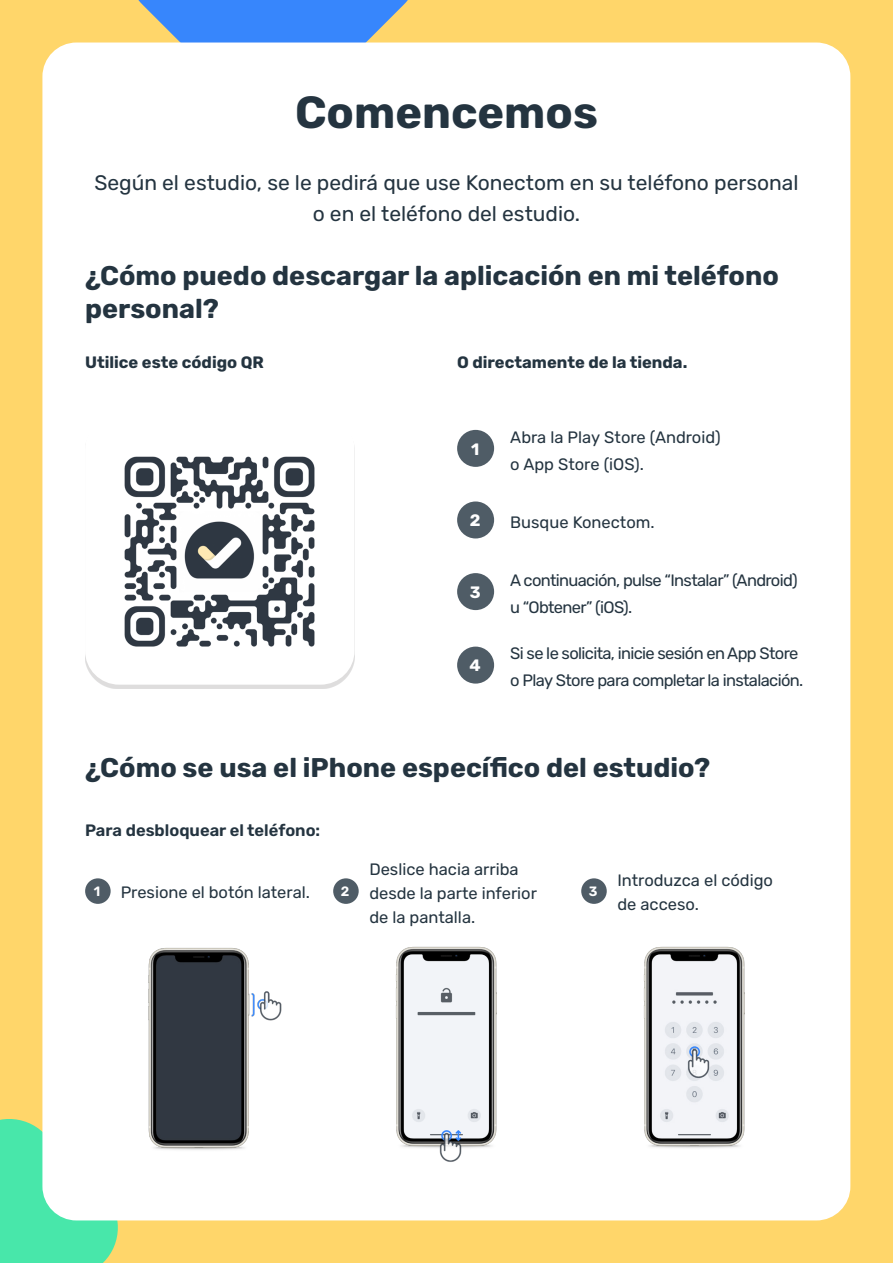
<style>
.page{position:relative;width:893px;height:1263px;background:#ffd66a}
.page>*{position:absolute;margin:0;border:0;box-sizing:border-box;transform-origin:0 0}
.t1{font:700 45px "Rubik";color:#243440}
.t2{font:700 27px/32.4px "Rubik";color:#243440}
.t3{font:21px/31.5px "Rubik";color:#243440;text-align:center}
.t4{font:16.5px/24px "Rubik";letter-spacing:-.005em;color:#243440}
.t5{font:16.5px/27px "Rubik";letter-spacing:-.04em;color:#243440}
.t6{font:700 16.5px "Rubik";color:#243440}
.t7{font:600 16.5px "Rubik";color:#243440}
.t8{font:700 16.5px "Rubik";color:#fff}
.t9{font:600 13.5px "Rubik";color:#fff}
.s1{font-weight:600;font-size:13.5px;color:#fff}
</style>
<div class="page">
<div style="left:0;top:1119px;width:123px;height:144px;background:#48e7aa"></div>
<svg style="left:110px;top:0;width:326px;height:43px"></svg>
<div style="left:42px;top:43px;width:808px;height:1177px;background:#fff;border-radius:34px"></div>
<img style="left:148px;top:947px;width:134px;height:203px">
<img style="left:396px;top:946px;width:101px;height:216px">
<img style="left:644px;top:946px;width:101px;height:202px">
<div style="left:457px;top:430px;width:37px;height:37px;background:#4f5c66;border-radius:50%"></div>
<svg style="left:85px;top:878px;width:26px;height:26px"></svg>
<svg style="left:333px;top:878px;width:26px;height:26px"></svg>
<svg style="left:581px;top:878px;width:26px;height:26px"></svg>
<div style="left:457px;top:501px;width:37px;height:37px;background:#4f5c66;border-radius:50%"></div>
<div style="left:457px;top:573px;width:37px;height:37px;background:#4f5c66;border-radius:50%"></div>
<div style="left:457px;top:647px;width:37px;height:37px;background:#4f5c66;border-radius:50%"></div>
<div style="left:85px;top:419px;width:270px;height:270px;background:#231f20;opacity:.15"></div>
<div style="left:85px;top:415px;width:270px;height:270px;background:#fff;border-radius:34px"></div>
<img style="left:124px;top:456px;width:191px;height:191px">
<p class="t1" style="left:295px;top:86px;width:304px">Comencemos</p>
<p class="t3" style="left:94px;top:167px;width:706px">Según el estudio, se le pedirá que use Konectom en su teléfono personal o en el teléfono del estudio.</p>
<p class="t2" style="left:85px;top:261px;width:695px">¿Cómo puedo descargar la aplicación en mi teléfono personal?</p>
<p class="t6" style="left:85px;top:353px;width:180px">Utilice este código QR</p>
<p class="t6" style="left:457px;top:353px;width:232px">O directamente de la tienda.</p>
<p class="t8" style="left:471px;top:439px;width:10px">1</p>
<p class="t8" style="left:470px;top:511px;width:12px">2</p>
<p class="t8" style="left:470px;top:582px;width:12px">3</p>
<p class="t8" style="left:469px;top:656px;width:13px">4</p>
<p class="t4" style="left:510px;top:424px;width:212px;line-height:27px">Abra la Play Store (Android) o App Store (iOS).</p>
<p class="t4" style="left:510px;top:510px;width:146px">Busque Konectom.</p>
<p class="t5" style="left:510px;top:567px;width:289px">A continuación, pulse “Instalar” (Android) u “Obtener” (iOS).</p>
<p class="t5" style="left:510px;top:640px;width:295px">Si se le solicita, inicie sesión en App Store o Play Store para completar la instalación.</p>
<p class="t2" style="left:85px;top:753px;width:627px">¿Cómo se usa el iPhone específico del estudio?</p>
<p class="t7" style="left:85px;top:821px;width:237px">Para desbloquear el teléfono:</p>
<p class="t4" style="left:94px;top:880px;width:218px"><span class="s1">1</span> Presione el botón lateral.</p>
<p class="t9" style="left:341px;top:884px;width:10px">2</p>
<p class="t4" style="left:369px;top:857px;width:169px">Deslice hacia arriba desde la parte inferior de la pantalla.</p>
<p class="t9" style="left:589px;top:884px;width:10px">3</p>
<p class="t4" style="left:617px;top:868px;width:157px">Introduzca el código de acceso.</p>
</div>
